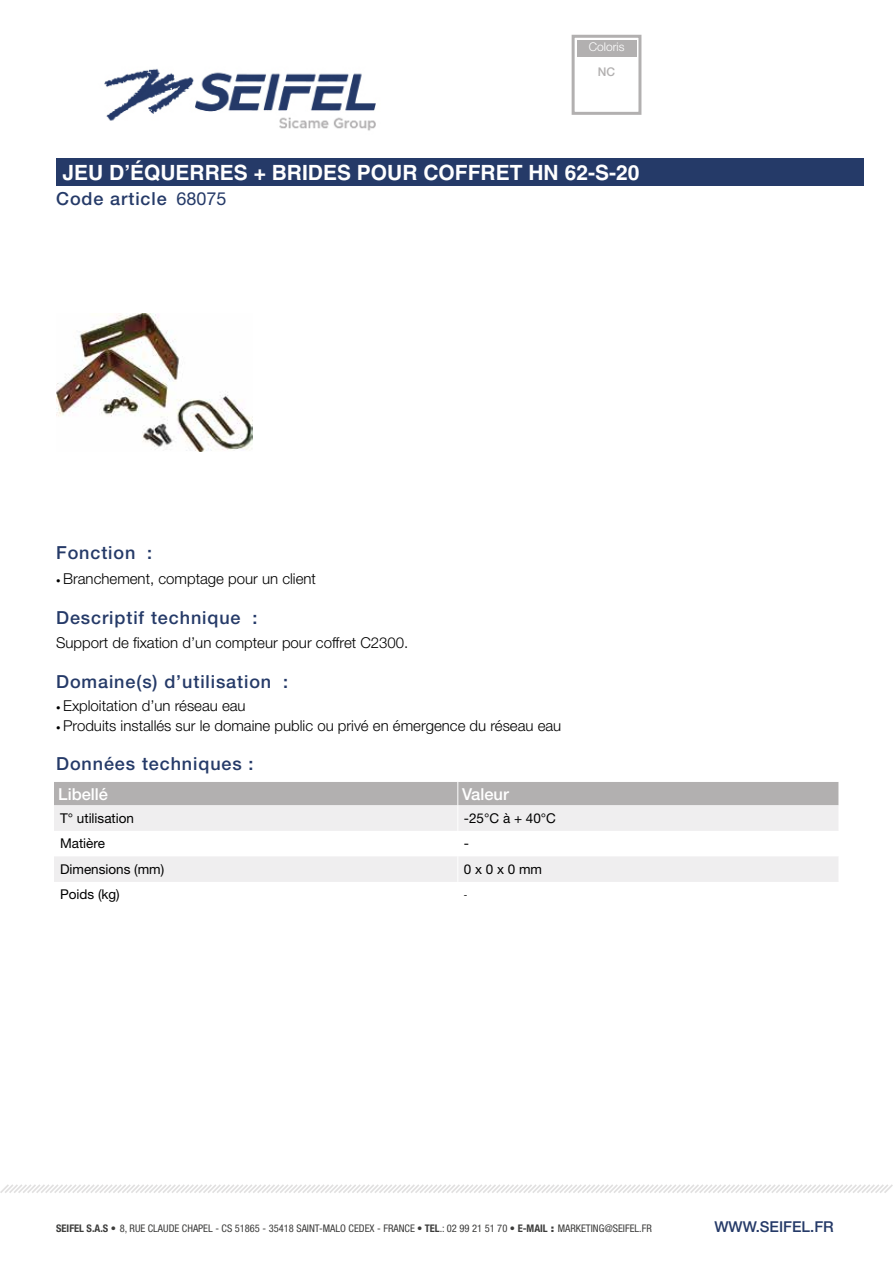
<style>
.page{position:relative;width:893px;height:1263px;background:#fff}
.page>*{position:absolute;margin:0;border:0;box-sizing:border-box;transform-origin:0 0}
.t1{font:700 21px "Helvetica LT Std";color:#fff}
.t2{font:500 18px "Helvetica Neue LT Std";letter-spacing:.05em;color:#253a68}
.t3{font:18px "Helvetica Neue LT Std";color:#253a68}
.t4{font:500 16.5px "Helvetica Neue LT Std";color:#fff}
.t5{font:300 15px "Helvetica Neue LT Std";color:#000}
.t6{font:500 15px "Helvetica Neue LT Std";color:#253a68}
.t7{font:13.5px "Helvetica Neue LT Std";color:#000}
.t8{font:300 12px "Helvetica Neue LT Std";color:#fff}
.t9{font:500 12px "Helvetica Neue LT Std";color:#b2b0b0}
.t10{font:condensed 10.5px "Helvetica Neue LT Std";color:#3c3c3b}
.t11{font:9px "Helvetica Neue LT Std";color:#000}
.s1{font-size:9px}
.s2{font-weight:700}
.s3{font-weight:900;font-stretch:normal}
</style>
<div class="page">
<img style="left:104px;top:68px;width:272px;height:63px">
<svg style="left:0;top:1184px;width:893px;height:9px"></svg>
<div style="left:56px;top:158px;width:807px;height:28px;background:#253a68"></div>
<svg style="left:54px;top:782px;width:785px;height:100px"></svg>
<img style="left:56px;top:313px;width:197px;height:139px">
<div style="left:577px;top:40px;width:59px;height:16px;background:#b2b0b0"></div>
<div style="left:572px;top:35px;width:69px;height:80px;border:3px solid #b2b0b0"></div>
<p class="t8" style="left:589px;top:40px;width:37px">Coloris</p>
<p class="t9" style="left:598px;top:64px;width:19px">NC</p>
<h1 class="t1" style="left:63px;top:160px;width:578px">JEU D’ÉQUERRES + BRIDES POUR COFFRET HN 62-S-20</h1>
<p class="t2" style="left:56px;top:188px;width:112px">Code article</p>
<p class="t3" style="left:176px;top:188px;width:52px">68075</p>
<p class="t2" style="left:56px;top:542px;width:98px">Fonction :</p>
<p class="t5" style="left:56px;top:569px;width:261px"><span class="s1">•</span> Branchement, comptage pour un client</p>
<p class="t2" style="left:56px;top:606px;width:203px">Descriptif technique :</p>
<p class="t5" style="left:56px;top:633px;width:354px">Support de fixation d’un compteur pour coffret C2300.</p>
<p class="t2" style="left:56px;top:671px;width:233px">Domaine(s) d’utilisation :</p>
<p class="t5" style="left:56px;top:697px;width:191px"><span class="s1">•</span> Exploitation d’un réseau eau</p>
<p class="t5" style="left:56px;top:716px;width:507px"><span class="s1">•</span> Produits installés sur le domaine public ou privé en émergence du réseau eau</p>
<p class="t2" style="left:56px;top:752px;width:199px">Données techniques :</p>
<p class="t4" style="left:58px;top:784px;width:51px">Libellé</p>
<p class="t4" style="left:462px;top:784px;width:48px">Valeur</p>
<p class="t7" style="left:60px;top:810px;width:76px">T° utilisation</p>
<p class="t7" style="left:464px;top:810px;width:94px">-25°C à + 40°C</p>
<p class="t7" style="left:60px;top:835px;width:47px">Matière</p>
<p class="t7" style="left:464px;top:835px;width:7px">-</p>
<p class="t7" style="left:60px;top:861px;width:106px">Dimensions (mm)</p>
<p class="t7" style="left:464px;top:861px;width:80px">0 x 0 x 0 mm</p>
<p class="t7" style="left:60px;top:887px;width:61px">Poids (kg)</p>
<p class="t11" style="left:464px;top:889px;width:5px">-</p>
<p class="t10" style="left:56px;top:1222px;width:597px"><span class="s2">SEIFEL S.A.S</span> <span class="s3">•</span> 8, RUE CLAUDE CHAPEL - CS 51865 - 35418 SAINT-MALO CEDEX - FRANCE • <span class="s2">TEL</span>.: 02 99 21 51 70 • <span class="s2">E-MAIL</span> <span class="s3">:</span> MARKETING@SEIFEL.FR</p>
<p class="t6" style="left:714px;top:1218px;width:121px">WWW.SEIFEL.FR</p>
</div>
